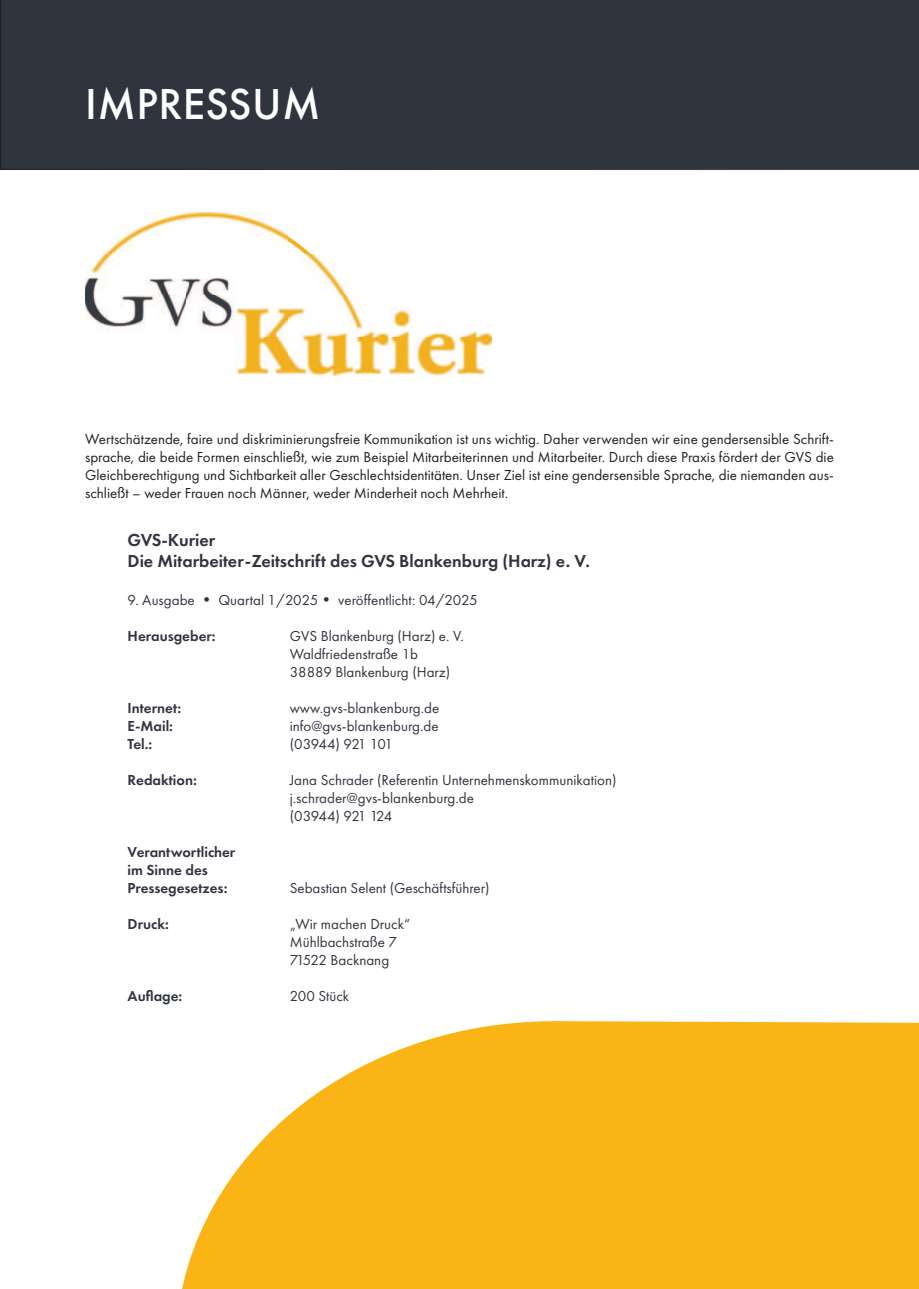
<style>
.page{position:relative;width:919px;height:1289px;background:#fff}
.page>*{position:absolute;margin:0;border:0;box-sizing:border-box;transform-origin:0 0}
.t1{font:500 45px "Futura PT";letter-spacing:.01em;color:#fff}
.t2{font:600 18px/21.6px "Futura PT";color:#30343e}
.t3{font:15px/18px "Futura PT";color:#231f20;text-align:justify}
.t4{font:15px/18px "Futura PT";color:#30343e}
.t5{font:600 15px/18px "Futura PT";color:#30343e}
.t6{font:15px "Futura PT";letter-spacing:-.045em;color:#30343e}
.s1{font-weight:600;font-size:16.5px}
</style>
<div class="page">
<svg style="left:182px;top:1021px;width:736px;height:267px;background:#fbbe35"></svg>
<div style="left:0;top:0;width:918px;height:170px;background:#30343e"></div>
<img style="left:85px;top:213px;width:406px;height:165px">
<h1 class="t1" style="left:85px;top:86px;width:237px">IMPRESSUM</h1>
<p class="t3" style="left:85px;top:430px;width:750px">Wertschätzende, faire und diskriminierungsfreie Kommunikation ist uns wichtig. Daher verwenden wir eine gendersensible Schrift&shy;sprache, die beide Formen einschließt, wie zum Beispiel Mitarbeiterinnen und Mitarbeiter. Durch diese Praxis fördert der GVS die Gleichberechtigung und Sichtbarkeit aller Geschlechtsidentitäten. Unser Ziel ist eine gendersensible Sprache, die niemanden aus&shy;schließt – weder Frauen noch Männer, weder Minderheit noch Mehrheit.</p>
<p class="t2" style="left:128px;top:529px;width:464px">GVS-Kurier<br>Die Mitarbeiter-Zeitschrift des GVS Blankenburg (Harz) e. V.</p>
<p class="t4" style="left:128px;top:591px;width:351px">9. Ausgabe <span class="s1">•</span> Quartal 1/2025<span class="s1">•</span> veröffentlicht: 04/2025</p>
<p class="t5" style="left:128px;top:627px;width:90px">Herausgeber:</p>
<p class="t4" style="left:290px;top:627px;width:176px">GVS Blankenburg (Harz) e. V.<br>Waldfriedenstraße 1b<br>38889 Blankenburg (Harz)</p>
<p class="t5" style="left:128px;top:699px;width:55px">Internet:</p>
<p class="t4" style="left:290px;top:699px;width:151px">www.gvs-blankenburg.de</p>
<p class="t5" style="left:128px;top:717px;width:47px">E-Mail:</p>
<p class="t4" style="left:290px;top:717px;width:150px">info@gvs-blankenburg.de</p>
<p class="t5" style="left:128px;top:735px;width:26px">Tel.:</p>
<p class="t6" style="left:290px;top:736px;width:105px">(03944) 921 101</p>
<p class="t5" style="left:128px;top:771px;width:71px">Redaktion:</p>
<p class="t4" style="left:290px;top:771px;width:328px">Jana Schrader (Referentin Unternehmenskommunikation) j.schrader@gvs-blankenburg.de<br>(03944) 921 124</p>
<p class="t5" style="left:128px;top:843px;width:109px">Verantwortlicher im Sinne des<br>Pressegesetzes:</p>
<p class="t4" style="left:290px;top:879px;width:201px">Sebastian Selent (Geschäftsführer)</p>
<p class="t5" style="left:128px;top:915px;width:43px">Druck:</p>
<p class="t4" style="left:290px;top:915px;width:122px">„Wir machen Druck“<br>Mühlbachstraße 7<br>71522 Backnang</p>
<p class="t5" style="left:128px;top:987px;width:56px">Auflage:</p>
<p class="t4" style="left:290px;top:987px;width:61px">200 Stück</p>
</div>
